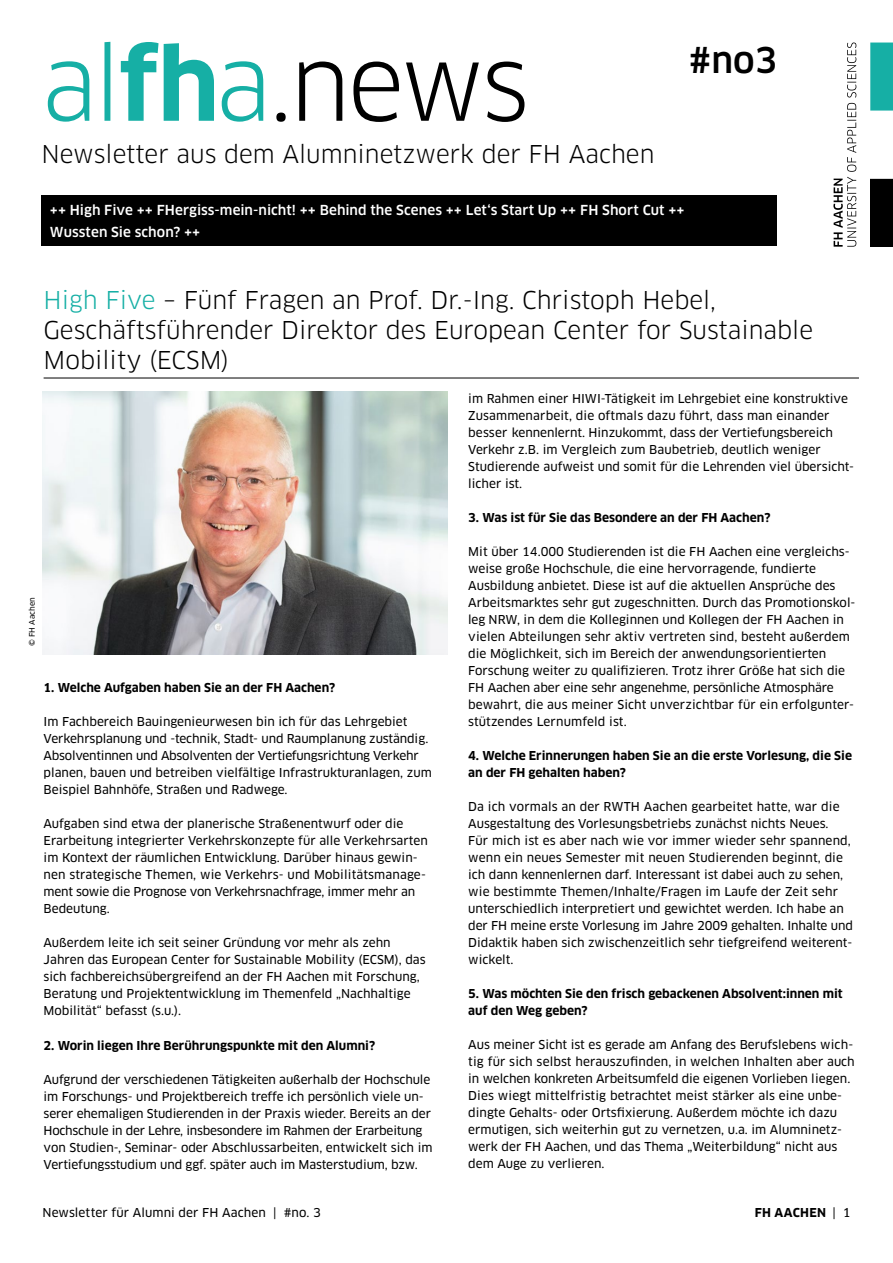
<style>
.page{position:relative;width:893px;height:1263px;background:#fff}
.page>*{position:absolute;margin:0;border:0;box-sizing:border-box;transform-origin:0 0}
.t1{font:98.7px "Clan OT";letter-spacing:-.045em;color:#000}
.t2{font:500 34.8px "Clan OT";color:#000}
.t3{font:24px/30px "Clan OT";color:#000}
.t4{font:500 13.5px/22.5px "Clan OT";letter-spacing:.005em;color:#fff}
.t5{font:12px/17px "Clan OT News";color:#000}
.t6{font:700 12px/17px "Clan OT";color:#000}
.t7{font:700 12px "Clan OT";letter-spacing:.02em;color:#000}
.t8{font:7.5px "Clan OT News";letter-spacing:.025em;color:#000}
.s1{color:#16afa5}
.s2{font-weight:700;color:#16afa5}
.s3{font-family:"Clan OT News";font-weight:400}
</style>
<div class="page">
<div style="left:41px;top:196px;width:736px;height:50px;background:#000"></div>
<hr style="left:44px;top:378px;width:815px;height:1px;background:#000">
<svg style="left:870px;top:43px;width:23px;height:204px"></svg>
<svg style="left:833px;top:43px;width:23px;height:204px"></svg>
<img style="left:43px;top:391px;width:404px;height:264px">
<h1 class="t1" style="left:41px;top:26px;width:489px"><span class="s1">al</span><span class="s2">fh</span><span class="s1">a</span>.news</h1>
<h3 class="t3" style="left:41px;top:140px;width:614px">Newsletter aus dem Alumninetzwerk der FH Aachen</h3>
<h2 class="t2" style="left:689px;top:40px;width:90px">#no3</h2>
<p class="t4" style="left:50px;top:199px;width:636px">++ High Five ++ FHergiss-mein-nicht! ++ Behind the Scenes ++ Let‘s Start Up ++ FH Short Cut ++<br>Wussten Sie schon? ++</p>
<p class="t8" style="left:28px;top:646px;width:51px;rotate:-90deg">© FH Aachen</p>
<h3 class="t3" style="left:44px;top:285px;width:771px"><span class="s1">High Five</span> – Fünf Fragen an Prof. Dr.-Ing. Christoph Hebel,<br>Geschäftsführender Direktor des European Center for Sustainable<br>Mobility (ECSM)</h3>
<p class="t6" style="left:44px;top:679px;width:293px">1. Welche Aufgaben haben Sie an der FH Aachen?</p>
<p class="t5" style="left:44px;top:713px;width:390px">Im Fachbereich Bauingenieurwesen bin ich für das Lehrgebiet Verkehrsplanung und -technik, Stadt- und Raumplanung zuständig.<br>Absolventinnen und Absolventen der Vertiefungsrichtung Verkehr planen, bauen und betreiben vielfältige Infrastrukturanlagen, zum Beispiel Bahnhöfe, Straßen und Radwege.</p>
<p class="t5" style="left:44px;top:815px;width:386px">Aufgaben sind etwa der planerische Straßenentwurf oder die Erarbeitung integrierter Verkehrskonzepte für alle Verkehrsarten im Kontext der räumlichen Entwicklung. Darüber hinaus gewin&shy;nen strategische Themen, wie Verkehrs- und Mobilitätsmanage&shy;ment sowie die Prognose von Verkehrsnachfrage, immer mehr an Bedeutung.</p>
<p class="t5" style="left:44px;top:934px;width:384px">Außerdem leite ich seit seiner Gründung vor mehr als zehn Jahren das European Center for Sustainable Mobility (ECSM), das sich fachbereichsübergreifend an der FH Aachen mit Forschung, Beratung und Projektentwicklung im Themenfeld „Nachhaltige Mobilität“ befasst (s.u.).</p>
<p class="t6" style="left:44px;top:1037px;width:333px">2. Worin liegen Ihre Berührungspunkte mit den Alumni?</p>
<p class="t5" style="left:44px;top:1071px;width:390px">Aufgrund der verschiedenen Tätigkeiten außerhalb der Hochschule im Forschungs- und Projektbereich treffe ich persönlich viele un&shy;serer ehemaligen Studierenden in der Praxis wieder. Bereits an der Hochschule in der Lehre, insbesondere im Rahmen der Erarbeitung von Studien-, Seminar- oder Abschlussarbeiten, entwickelt sich im Vertiefungsstudium und ggf. später auch im Masterstudium, bzw.</p>
<p class="t5" style="left:468px;top:390px;width:387px">im Rahmen einer HIWI-Tätigkeit im Lehrgebiet eine konstruktive Zusammenarbeit, die oftmals dazu führt, dass man einander besser kennenlernt. Hinzukommt, dass der Vertiefungsbereich Verkehr z.B. im Vergleich zum Baubetrieb, deutlich weniger Studierende aufweist und somit für die Lehrenden viel übersicht&shy;licher ist.</p>
<p class="t6" style="left:468px;top:509px;width:304px">3. Was ist für Sie das Besondere an der FH Aachen?</p>
<p class="t5" style="left:468px;top:543px;width:389px">Mit über 14.000 Studierenden ist die FH Aachen eine vergleichs&shy;weise große Hochschule, die eine hervorragende, fundierte Ausbildung anbietet. Diese ist auf die aktuellen Ansprüche des Arbeitsmarktes sehr gut zugeschnitten. Durch das Promotionskol&shy;leg NRW, in dem die Kolleginnen und Kollegen der FH Aachen in vielen Abteilungen sehr aktiv vertreten sind, besteht außerdem die Möglichkeit, sich im Bereich der anwendungsorientierten Forschung weiter zu qualifizieren. Trotz ihrer Größe hat sich die FH Aachen aber eine sehr angenehme, persönliche Atmosphäre bewahrt, die aus meiner Sicht unverzichtbar für ein erfolgunter&shy;stützendes Lernumfeld ist.</p>
<p class="t6" style="left:468px;top:747px;width:385px">4. Welche Erinnerungen haben Sie an die erste Vorlesung, die Sie an der FH gehalten haben?</p>
<p class="t5" style="left:468px;top:798px;width:386px">Da ich vormals an der RWTH Aachen gearbeitet hatte, war die Ausgestaltung des Vorlesungsbetriebs zunächst nichts Neues.<br>Für mich ist es aber nach wie vor immer wieder sehr spannend, wenn ein neues Semester mit neuen Studierenden beginnt, die ich dann kennenlernen darf. Interessant ist dabei auch zu sehen, wie bestimmte Themen/Inhalte/Fragen im Laufe der Zeit sehr unterschiedlich interpretiert und gewichtet werden. Ich habe an der FH meine erste Vorlesung im Jahre 2009 gehalten. Inhalte und Didaktik haben sich zwischenzeitlich sehr tiefgreifend weiterent&shy;wickelt.</p>
<p class="t6" style="left:468px;top:986px;width:376px">5. Was möchten Sie den frisch gebackenen Absolvent:innen mit auf den Weg geben?</p>
<p class="t5" style="left:468px;top:1036px;width:388px">Aus meiner Sicht ist es gerade am Anfang des Berufslebens wich&shy;tig für sich selbst herauszufinden, in welchen Inhalten aber auch in welchen konkreten Arbeitsumfeld die eigenen Vorlieben liegen.<br>Dies wiegt mittelfristig betrachtet meist stärker als eine unbe&shy;dingte Gehalts- oder Ortsfixierung. Außerdem möchte ich dazu ermutigen, sich weiterhin gut zu vernetzen, u.a. im Alumninetz&shy;werk der FH Aachen, und das Thema „Weiterbildung“ nicht aus dem Auge zu verlieren.</p>
<p class="t5" style="left:43px;top:1204px;width:280px">Newsletter für Alumni der FH Aachen | #no. 3</p>
<p class="t7" style="left:755px;top:1206px;width:97px">FH AACHEN <span class="s3">| 1</span></p>
</div>
